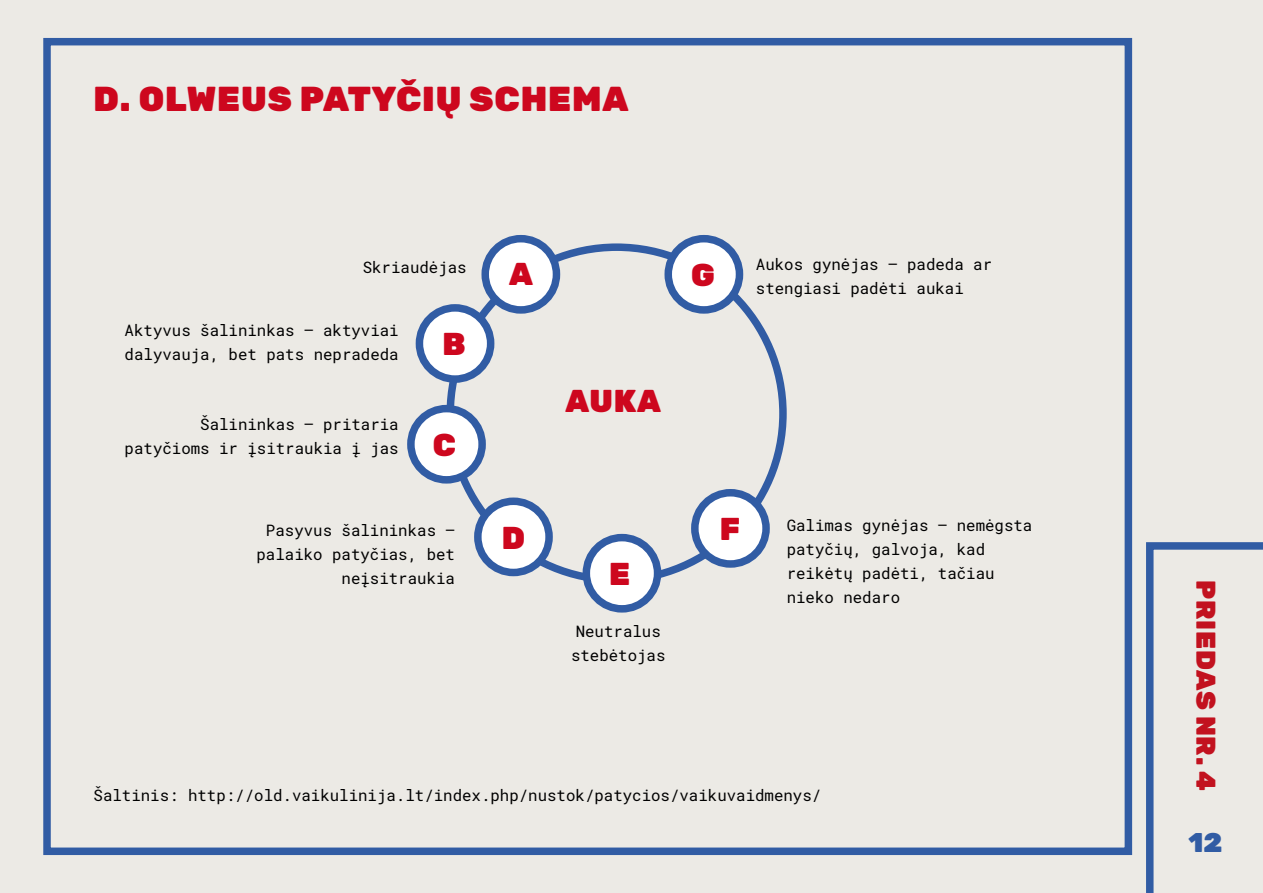
<style>
.page{position:relative;width:1263px;height:893px;background:#eceae5}
.page>*{position:absolute;margin:0;border:0;box-sizing:border-box;transform-origin:0 0}
.t1{font:900 34.5px "Rubik";color:#cd071e}
.t2{font:900 31.5px "Rubik";color:#cd071e}
.t3{font:900 27px "Rubik";letter-spacing:.025em;color:#c2121f}
.t4{font:900 27px "Rubik";color:#315ca4}
.t5{font:15.75px/24px "Roboto Mono";color:#000}
</style>
<div class="page">
<div style="left:43px;top:38px;width:1089px;height:817px;border:8px solid #315ca4"></div>
<svg style="left:1146px;top:542px;width:117px;height:351px"></svg>
<div style="left:485px;top:239px;width:71px;height:71px;background:#fff;border-radius:50%"></div>
<div style="left:481px;top:235px;width:79px;height:79px;border:8px solid #315ca4;border-radius:50%"></div>
<div style="left:419px;top:308px;width:72px;height:71px;background:#fff;border-radius:50%"></div>
<div style="left:416px;top:304px;width:78px;height:79px;border:8px solid #315ca4;border-radius:50%"></div>
<div style="left:411px;top:409px;width:71px;height:71px;background:#fff;border-radius:50%"></div>
<div style="left:407px;top:405px;width:79px;height:79px;border:8px solid #315ca4;border-radius:50%"></div>
<div style="left:478px;top:501px;width:71px;height:71px;background:#fff;border-radius:50%"></div>
<div style="left:474px;top:497px;width:79px;height:79px;border:8px solid #315ca4;border-radius:50%"></div>
<div style="left:586px;top:538px;width:71px;height:71px;background:#fff;border-radius:50%"></div>
<div style="left:583px;top:534px;width:78px;height:79px;border:8px solid #315ca4;border-radius:50%"></div>
<div style="left:695px;top:493px;width:71px;height:71px;background:#fff;border-radius:50%"></div>
<div style="left:691px;top:489px;width:79px;height:79px;border:8px solid #315ca4;border-radius:50%"></div>
<div style="left:668px;top:239px;width:71px;height:71px;background:#fff;border-radius:50%"></div>
<div style="left:664px;top:235px;width:79px;height:79px;border:8px solid #315ca4;border-radius:50%"></div>
<h1 class="t1" style="left:94px;top:78px;width:149px">D. OLWEUS</h1>
<h1 class="t1" style="left:300px;top:78px;width:25px">PATY</h1>
<h1 class="t1" style="left:396px;top:78px;width:180px">ČIŲ SCHEMA</h1>
<p class="t5" style="left:363px;top:255px;width:105px">Skriaudėjas</p>
<p class="t5" style="left:125px;top:318px;width:276px">Aktyvus šalininkas – aktyviai dalyvauja, bet pats nepradeda</p>
<p class="t5" style="left:125px;top:412px;width:276px;text-align:right">Šalininkas – pritaria patyčioms ir įsitraukia į jas</p>
<h2 class="t2" style="left:442px;top:325px;width:25px">B</h2>
<h2 class="t2" style="left:433px;top:426px;width:25px">C</h2>
<p class="t5" style="left:257px;top:517px;width:200px;text-align:right">Pasyvus šalininkas – palaiko patyčias, bet neįsitraukia</p>
<h2 class="t2" style="left:509px;top:255px;width:25px">A</h2>
<h2 class="t2" style="left:691px;top:256px;width:25px">G</h2>
<p class="t5" style="left:756px;top:251px;width:238px">Aukos gynėjas – padeda ar stengiasi padėti aukai</p>
<h2 class="t2" style="left:566px;top:383px;width:97px">AUKA</h2>
<h2 class="t2" style="left:502px;top:519px;width:25px">D</h2>
<h2 class="t2" style="left:609px;top:555px;width:23px">E</h2>
<p class="t5" style="left:571px;top:619px;width:96px;text-align:center">Neutralus stebėtojas</p>
<h2 class="t2" style="left:720px;top:510px;width:22px">F</h2>
<p class="t5" style="left:787px;top:512px;width:247px">Galimas gynėjas – nemėgsta patyčių, galvoja, kad reikėtų padėti, tačiau nieko nedaro</p>
<p class="t5" style="left:94px;top:782px;width:729px">Šaltinis: http://old.vaikulinija.lt/index.php/nustok/patycios/vaikuvaidmenys/</p>
<h3 class="t3" style="left:1222px;top:580px;width:212px;rotate:90deg">PRIEDAS NR. 4</h3>
<h3 class="t4" style="left:1188px;top:826px;width:36px">12</h3>
</div>
